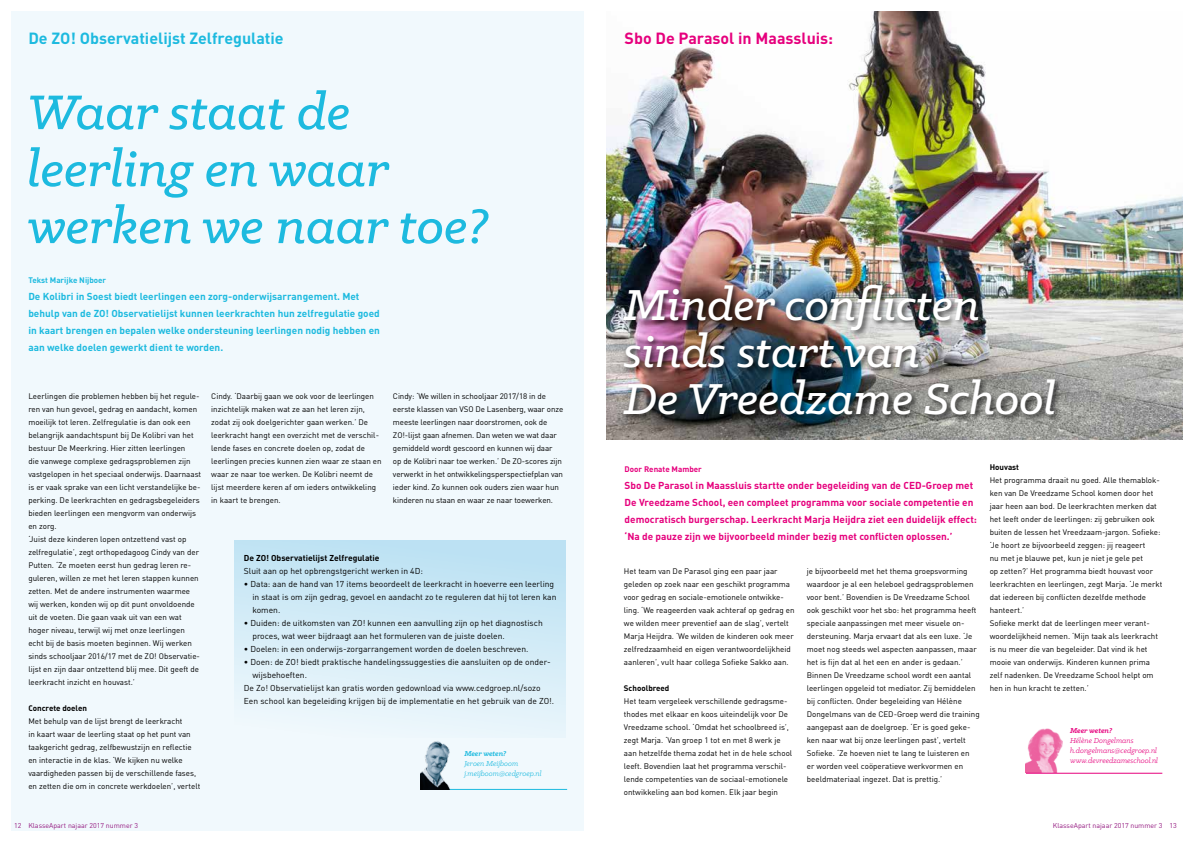
<style>
.page{position:relative;width:1191px;height:842px;background:#fff}
.page>*{position:absolute;margin:0;border:0;box-sizing:border-box;transform-origin:0 0}
.t1{font:italic 500 55px/57px "Klinic Slab";color:#1dbadf}
.t2{font:italic 500 49px/47px "Klinic Slab";color:#fff}
.t3{font:700 16px "DIN";color:#1dbadf}
.t4{font:700 16px "DIN";color:#e6007d}
.t5{font:700 10px/17px "DIN";color:#e6007d}
.t6{font:700 10px/17px "DIN";color:#1dbadf}
.t7{font:8.5px/13px "DIN";color:#000}
.t8{font:700 8.5px "DIN";color:#000}
.t9{font:8px/13px "DIN";color:#000}
.t10{font:italic 8px/10px "Klinic Slab";color:#e6007d}
.t11{font:italic 8px/10px "Klinic Slab";color:#1dbadf}
.t12{font:700 8px "DIN";color:#000}
.t13{font:700 8px "DIN";color:#1dbadf}
.t14{font:700 8px "DIN";color:#e6007d}
.t15{font:italic 700 8px "Klinic Slab";color:#1dbadf}
.t16{font:italic 700 8px "Klinic Slab";color:#e6007d}
.t17{font:7px "DIN";color:#951b81}
</style>
<div class="page">
<img style="left:607px;top:11px;width:575px;height:428px">
<div style="left:11px;top:11px;width:573px;height:820px;background:#f1f9fd"></div>
<hr style="left:420px;top:789px;width:147px;height:1px;background:#1dbadf">
<img style="left:420px;top:741px;width:34px;height:48px">
<img style="left:1026px;top:728px;width:36px;height:45px">
<div style="left:621px;top:282px;width:442px;height:140px;background:#000;opacity:.75"></div>
<div style="left:234px;top:540px;width:332px;height:198px;background:linear-gradient(to bottom,#bbe1f3,#eef7fc)"></div>
<hr style="left:1026px;top:773px;width:136px;height:1px;background:#e6007d">
<h3 class="t3" style="left:28px;top:28px;width:257px">De ZO! Observatielijst Zelfregulatie</h3>
<h3 class="t4" style="left:624px;top:28px;width:210px">Sbo De Parasol in Maassluis:</h3>
<h1 class="t1" style="left:28px;top:82px;width:462px">Waar staat de leerling en waar werken we naar toe?</h1>
<p class="t13" style="left:28px;top:275px;width:79px">Tekst Marijke Nijboer</p>
<p class="t6" style="left:28px;top:287px;width:353px">De Kolibri in Soest biedt leerlingen een zorg-onderwijsarrangement. Met behulp van de ZO! Observatielijst kunnen leerkrachten hun zelfregulatie goed in kaart brengen en bepalen welke ondersteuning leerlingen nodig hebben en aan welke doelen gewerkt dient te worden.</p>
<p class="t9" style="left:28px;top:389px;width:174px">Leerlingen die problemen hebben bij het regule&shy;ren van hun gevoel, gedrag en aandacht, komen moeilijk tot leren. Zelfregulatie is dan ook een belangrijk aandachtspunt bij De Kolibri van het bestuur De Meerkring. Hier zitten leerlingen<br>die vanwege complexe gedragsproblemen zijn vastgelopen in het speciaal onderwijs. Daarnaast is er vaak sprake van een licht verstandelijke be&shy;perking. De leerkrachten en gedragsbegeleiders bieden leerlingen een mengvorm van onderwijs en zorg.<br>‘Juist deze kinderen lopen ontzettend vast op zelfregulatie’, zegt orthopedagoog Cindy van der Putten. ‘Ze moeten eerst hun gedrag leren re&shy;guleren, willen ze met het leren stappen kunnen zetten. Met de andere instrumenten waarmee wij werken, konden wij op dit punt onvoldoende uit de voeten. Die gaan vaak uit van een wat hoger niveau, terwijl wij met onze leerlingen echt bij de basis moeten beginnen. Wij werken sinds schooljaar 2016/17 met de ZO! Observatie&shy;lijst en zijn daar ontzettend blij mee. Dit geeft de leerkracht inzicht en houvast.’</p>
<p class="t12" style="left:28px;top:702px;width:60px">Concrete doelen</p>
<p class="t9" style="left:28px;top:714px;width:174px">Met behulp van de lijst brengt de leerkracht<br>in kaart waar de leerling staat op het punt van taakgericht gedrag, zelfbewustzijn en reflectie en interactie in de klas. ‘We kijken nu welke vaardigheden passen bij de verschillende fases, en zetten die om in concrete werkdoelen’, vertelt</p>
<p class="t9" style="left:211px;top:389px;width:172px">Cindy. ‘Daarbij gaan we ook voor de leerlingen inzichtelijk maken wat ze aan het leren zijn, zodat zij ook doelgerichter gaan werken.’ De leerkracht hangt een overzicht met de verschil&shy;lende fases en concrete doelen op, zodat de leerlingen precies kunnen zien waar ze staan en waar ze naar toe werken. De Kolibri neemt de lijst meerdere keren af om ieders ontwikkeling in kaart te brengen.</p>
<p class="t9" style="left:393px;top:389px;width:172px">Cindy: ‘We willen in schooljaar 2017/18 in de eerste klassen van VSO De Lasenberg, waar onze meeste leerlingen naar doorstromen, ook de ZO!-lijst gaan afnemen. Dan weten we wat daar gemiddeld wordt gescoord en kunnen wij daar<br>op de Kolibri naar toe werken.’ De ZO-scores zijn verwerkt in het ontwikkelingsperspectiefplan van ieder kind. Zo kunnen ook ouders zien waar hun kinderen nu staan en waar ze naar toewerken.</p>
<p class="t8" style="left:244px;top:552px;width:137px">De ZO! Observatielijst Zelfregulatie</p>
<p class="t7" style="left:244px;top:564px;width:181px">Sluit aan op het opbrengstgericht werken in 4D:</p>
<p class="t7" style="left:252px;top:577px;width:306px;text-indent:-8px">• Data: aan de hand van 17 items beoordeelt de leerkracht in hoeverre een leerling in staat is om zijn gedrag, gevoel en aandacht zo te reguleren dat hij tot leren kan komen.</p>
<p class="t7" style="left:252px;top:616px;width:292px;text-indent:-8px">• Duiden: de uitkomsten van ZO! kunnen een aanvulling zijn op het diagnostisch proces, wat weer bijdraagt aan het formuleren van de juiste doelen.</p>
<p class="t7" style="left:244px;top:642px;width:286px">• Doelen: in een onderwijs-zorgarrangement worden de doelen beschreven.</p>
<p class="t7" style="left:244px;top:655px;width:308px">• Doen: de ZO! biedt praktische handelingssuggesties die aansluiten op de onder-</p>
<p class="t7" style="left:252px;top:668px;width:56px">wijsbehoeften.</p>
<p class="t7" style="left:244px;top:681px;width:298px">De Zo! Observatielijst kan gratis worden gedownload via www.cedgroep.nl/sozo</p>
<p class="t7" style="left:244px;top:694px;width:312px">Een school kan begeleiding krijgen bij de implementatie en het gebruik van de ZO!.</p>
<p class="t15" style="left:464px;top:748px;width:43px">Meer weten?</p>
<p class="t11" style="left:464px;top:758px;width:79px">Jeroen Meijboom j.meijboom@cedgroep.nl</p>
<h2 class="t2" style="left:624px;top:280px;width:433px">Minder conflicten sinds start van<br>De Vreedzame School</h2>
<p class="t14" style="left:624px;top:464px;width:79px">Door Renate Mamber</p>
<p class="t5" style="left:624px;top:476px;width:354px">Sbo De Parasol in Maassluis startte onder begeleiding van de CED-Groep met De Vreedzame School, een compleet programma voor sociale competentie en democratisch burgerschap. Leerkracht Marja Heijdra ziet een duidelijk effect: ‘Na de pauze zijn we bijvoorbeeld minder bezig met conflicten oplossen.’</p>
<p class="t9" style="left:624px;top:564px;width:172px">Het team van De Parasol ging een paar jaar geleden op zoek naar een geschikt programma voor gedrag en sociale-emotionele ontwikke&shy;ling. ‘We reageerden vaak achteraf op gedrag en we wilden meer preventief aan de slag’, vertelt Marja Heijdra. ‘We wilden de kinderen ook meer zelfredzaamheid en eigen verantwoordelijkheid aanleren’, vult haar collega Sofieke Sakko aan.</p>
<p class="t12" style="left:624px;top:683px;width:47px">Schoolbreed</p>
<p class="t9" style="left:624px;top:694px;width:170px">Het team vergeleek verschillende gedragsme&shy;thodes met elkaar en koos uiteindelijk voor De Vreedzame school. ‘Omdat het schoolbreed is’, zegt Marja. ‘Van groep 1 tot en met 8 werk je aan hetzelfde thema zodat het in de hele school leeft. Bovendien laat het programma verschil&shy;lende competenties van de sociaal-emotionele ontwikkeling aan bod komen. Elk jaar begin</p>
<p class="t9" style="left:807px;top:564px;width:174px">je bijvoorbeeld met het thema groepsvorming waardoor je al een heleboel gedragsproblemen voor bent.’ Bovendien is De Vreedzame School ook geschikt voor het sbo: het programma heeft speciale aanpassingen met meer visuele on&shy;dersteuning. Marja ervaart dat als een luxe. ‘Je moet nog steeds wel aspecten aanpassen, maar het is fijn dat al het een en ander is gedaan.’ Binnen De Vreedzame school wordt een aantal leerlingen opgeleid tot mediator. Zij bemiddelen bij conflicten. Onder begeleiding van Hélène Dongelmans van de CED-Groep werd die training aangepast aan de doelgroep. ‘Er is goed geke&shy;ken naar wat bij onze leerlingen past’, vertelt Sofieke. ‘Ze hoeven niet te lang te luisteren en<br>er worden veel coöperatieve werkvormen en beeldmateriaal ingezet. Dat is prettig.’</p>
<p class="t12" style="left:989px;top:462px;width:31px">Houvast</p>
<p class="t9" style="left:989px;top:473px;width:174px">Het programma draait nu goed. Alle themablok&shy;ken van De Vreedzame School komen door het jaar heen aan bod. De leerkrachten merken dat het leeft onder de leerlingen: zij gebruiken ook buiten de lessen het Vreedzaam-jargon. Sofieke: ‘Je hoort ze bijvoorbeeld zeggen: jij reageert<br>nu met je blauwe pet, kun je niet je gele pet<br>op zetten?’ Het programma biedt houvast voor leerkrachten en leerlingen, zegt Marja. ‘Je merkt dat iedereen bij conflicten dezelfde methode hanteert.’<br>Sofieke merkt dat de leerlingen meer verant&shy;woordelijkheid nemen. ‘Mijn taak als leerkracht is nu meer die van begeleider. Dat vind ik het mooie van onderwijs. Kinderen kunnen prima zelf nadenken. De Vreedzame School helpt om hen in hun kracht te zetten.’</p>
<p class="t16" style="left:1070px;top:725px;width:43px">Meer weten?</p>
<p class="t10" style="left:1070px;top:736px;width:89px">Hélène Dongelmans h.dongelmans@cedgroep.nl www.devreedzameschool.nl</p>
<p class="t17" style="left:14px;top:821px;width:125px">12 KlasseApart najaar 2017 nummer 3</p>
<p class="t17" style="left:1053px;top:821px;width:125px">KlasseApart najaar 2017 nummer 3 13</p>
</div>
